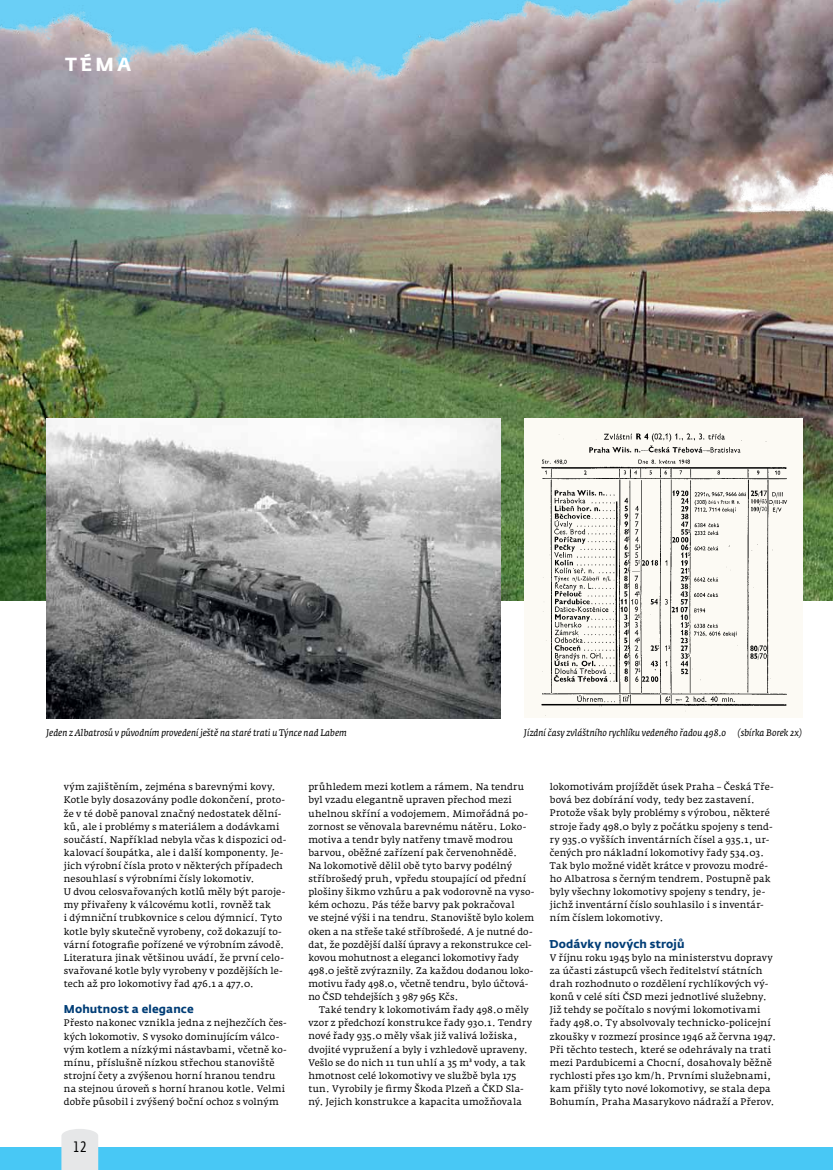
<style>
.page{position:relative;width:833px;height:1170px;background:#fff}
.page>*{position:absolute;margin:0;border:0;box-sizing:border-box;transform-origin:0 0}
.t1{font:700 18.75px "CD Fedra";color:#fff}
.t2{font:15px "CD Fedra Cond Pro";color:#000}
.t3{font:700 11.25px "CD Fedra";letter-spacing:.01em;color:#003d76}
.t4{font:9.38px/13.1px "Fedra Serif A Pro";letter-spacing:.015em;color:#000}
.t5{font:italic 9.38px "Fedra Serif A Pro";letter-spacing:.005em;color:#000}
</style>
<div class="page">
<div style="left:0;top:1147px;width:833px;height:22px;background:#48c8f5"></div>
<svg style="left:61px;top:1129px;width:37px;height:40px"></svg>
<img style="left:0;top:0;width:833px;height:600px">
<img style="left:46px;top:418px;width:455px;height:300px">
<div style="left:524px;top:418px;width:278px;height:300px;background:#fcfaf4"></div>
<img style="left:541px;top:433px;width:247px;height:279px">
<h1 class="t1" style="left:65px;top:53px;width:68px">tém a</h1>
<p class="t5" style="left:46px;top:727px;width:302px">Jeden z Albatrosů v původním provedení ještě na staré trati u Týnce nad Labem</p>
<p class="t5" style="left:524px;top:727px;width:280px">Jízdní časy zvláštního rychlíku vedeného řadou 498.0 (sbírka Borek 2x)</p>
<p class="t4" style="left:64px;top:780px;width:224px">vým zajištěním, zejména s barevnými kovy.<br>Kotle byly dosazovány podle dokončení, proto&shy;že v té době panoval značný nedostatek dělní&shy;ků, ale i problémy s materiálem a dodávkami součástí. Například nebyla včas k dispozici od&shy;kalovací šoupátka, ale i další komponenty. Je&shy;jich výrobní čísla proto v některých případech nesouhlasí s výrobními čísly lokomotiv.<br>U dvou celosvařovaných kotlů měly být paroje&shy;my přivařeny k válcovému kotli, rovněž tak<br>i dýmniční trubkovnice s celou dýmnicí. Tyto kotle byly skutečně vyrobeny, což dokazují to&shy;vární fotografie pořízené ve výrobním závodě.<br>Literatura jinak většinou uvádí, že první celo&shy;svařované kotle byly vyrobeny v pozdějších le&shy;tech až pro lokomotivy řad 476.1 a 477.0.</p>
<p class="t3" style="left:64px;top:1001px;width:131px">Mohutnost a elegance</p>
<p class="t4" style="left:64px;top:1016px;width:225px">Přesto nakonec vznikla jedna z nejhezčích čes&shy;kých lokomotiv. S vysoko dominujícím válco&shy;vým kotlem a nízkými nástavbami, včetně ko&shy;mínu, příslušně nízkou střechou stanoviště strojní čety a zvýšenou horní hranou tendru na stejnou úroveň s horní hranou kotle. Velmi dobře působil i zvýšený boční ochoz s volným</p>
<h2 class="t2" style="left:73px;top:1138px;width:16px">12</h2>
<p class="t4" style="left:308px;top:780px;width:227px">průhledem mezi kotlem a rámem. Na tendru byl vzadu elegantně upraven přechod mezi uhelnou skříní a vodojemem. Mimořádná po&shy;zornost se věnovala barevnému nátěru. Loko&shy;motiva a tendr byly natřeny tmavě modrou barvou, oběžné zařízení pak červenohnědě.<br>Na lokomotivě dělil obě tyto barvy podélný stříbrošedý pruh, vpředu stoupající od přední plošiny šikmo vzhůru a pak vodorovně na vyso&shy;kém ochozu. Pás téže barvy pak pokračoval<br>ve stejné výši i na tendru. Stanoviště bylo kolem oken a na střeše také stříbrošedé. A je nutné do&shy;dat, že pozdější další úpravy a rekonstrukce cel&shy;kovou mohutnost a eleganci lokomotivy řady 498.0 ještě zvýraznily. Za každou dodanou loko&shy;motivu řady 498.0, včetně tendru, bylo účtová&shy;no ČSD tehdejších 3 987 965 Kčs.</p>
<p class="t4" style="left:308px;top:1003px;width:225px;text-indent:11px">Také tendry k lokomotivám řady 498.0 měly vzor z předchozí konstrukce řady 930.1. Tendry nové řady 935.0 měly však již valivá ložiska, dvojité vypružení a byly i vzhledově upraveny.<br>Vešlo se do nich 11 tun uhlí a 35 m³ vody, a tak hmotnost celé lokomotivy ve službě byla 175 tun. Vyrobily je firmy Škoda Plzeň a ČKD Sla&shy;ný. Jejich konstrukce a kapacita umožňovala</p>
<p class="t4" style="left:550px;top:780px;width:225px">lokomotivám projíždět úsek Praha – Česká Tře&shy;bová bez dobírání vody, tedy bez zastavení.<br>Protože však byly problémy s výrobou, některé stroje řady 498.0 byly z počátku spojeny s tend&shy;ry 935.0 vyšších inventárních čísel a 935.1, ur&shy;čených pro nákladní lokomotivy řady 534.03.<br>Tak bylo možné vidět krátce v provozu modré&shy;ho Albatrosa s černým tendrem. Postupně pak byly všechny lokomotivy spojeny s tendry, je&shy;jichž inventární číslo souhlasilo i s inventár&shy;ním číslem lokomotivy.</p>
<p class="t3" style="left:550px;top:936px;width:136px">Dodávky nových strojů</p>
<p class="t4" style="left:550px;top:950px;width:228px">V říjnu roku 1945 bylo na ministerstvu dopravy za účasti zástupců všech ředitelství státních drah rozhodnuto o rozdělení rychlíkových vý&shy;konů v celé síti ČSD mezi jednotlivé služebny.<br>Již tehdy se počítalo s novými lokomotivami řady 498.0. Ty absolvovaly technicko-policejní zkoušky v rozmezí prosince 1946 až června 1947.<br>Při těchto testech, které se odehrávaly na trati mezi Pardubicemi a Chocní, dosahovaly běžně rychlosti přes 130 km/h. Prvními služebnami, kam přišly tyto nové lokomotivy, se stala depa Bohumín, Praha Masarykovo nádraží a Přerov.</p>
</div>
